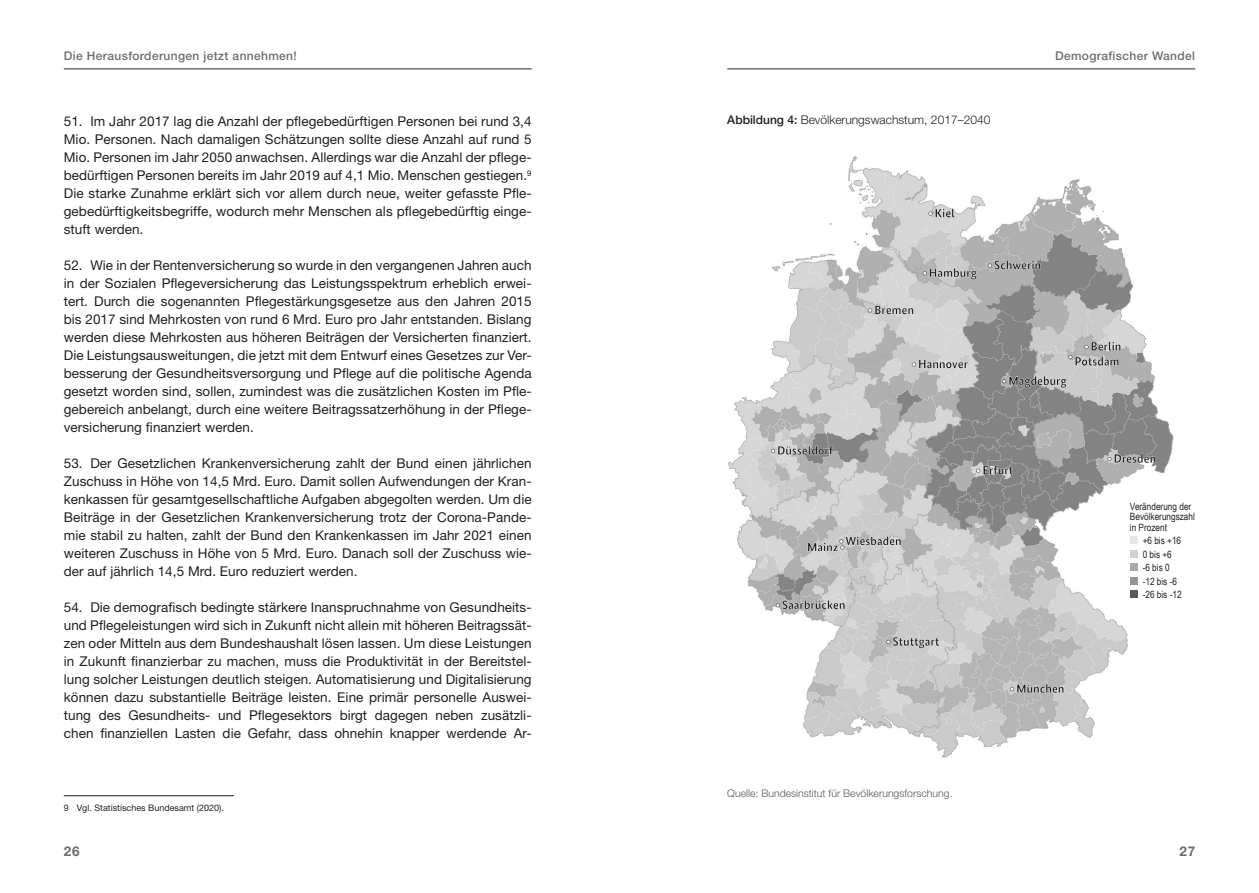
<style>
.page{position:relative;width:1259px;height:893px;background:#fff}
.page>*{position:absolute;margin:0;border:0;box-sizing:border-box;transform-origin:0 0}
.t1{font:13.5px/18px "Helvetica Neue LT Pro";letter-spacing:.005em;color:#231f20;text-align:justify}
.t2{font:700 13.5px "Helvetica Neue LT Pro";color:#6c6d70}
.t3{font:500 12px "Helvetica Neue LT Pro";letter-spacing:.03em;color:#6c6d70}
.t4{font:300 12px "Helvetica Neue LT Pro";color:#231f20}
.t5{font:300 10.5px "Helvetica Neue LT Pro";color:#57585a}
.t6{font:10.05px "Arial Narrow";color:#231f20}
.Studienfussnoten{font:9px "Helvetica Neue";color:#262324}
.s1{font-weight:500}
</style>
<div class="page">
<hr style="left:64px;top:68px;width:467px;height:2px;background:#6c6d70">
<hr style="left:727px;top:68px;width:468px;height:2px;background:#6c6d70">
<hr style="left:64px;top:795px;width:170px;height:1px;background:#231f20">
<img style="left:728px;top:156px;width:446px;height:602px">
<div style="left:1130px;top:591px;width:7px;height:7px;background:#57585a"></div>
<div style="left:1130px;top:537px;width:7px;height:7px;background:#e6e7e9"></div>
<div style="left:1130px;top:550px;width:7px;height:8px;background:#d1d2d4"></div>
<div style="left:1130px;top:564px;width:8px;height:7px;background:#a8a9ad"></div>
<svg style="left:1130px;top:578px;width:7px;height:7px"></svg>
<p class="t3" style="left:64px;top:48px;width:235px">Die Herausforderungen jetzt annehmen!</p>
<p class="t3" style="left:1055px;top:48px;width:142px">Demografischer Wandel</p>
<p class="t1" style="left:64px;top:112px;width:469px">51. Im Jahr 2017 lag die Anzahl der pflegebedürftigen Personen bei rund 3,4<br>Mio. Personen. Nach damaligen Schätzungen sollte diese Anzahl auf rund 5<br>Mio. Personen im Jahr 2050 anwachsen. Allerdings war die Anzahl der pflege&shy;bedürftigen Personen bereits im Jahr 2019 auf 4,1 Mio. Menschen gestiegen.<sup>9<br></sup>Die starke Zunahme erklärt sich vor allem durch neue, weiter gefasste Pfle&shy;gebedürftigkeitsbegriffe, wodurch mehr Menschen als pflegebedürftig einge&shy;stuft werden.</p>
<p class="t1" style="left:64px;top:256px;width:469px">52. Wie in der Rentenversicherung so wurde in den vergangenen Jahren auch in der Sozialen Pflegeversicherung das Leistungsspektrum erheblich erwei&shy;tert. Durch die sogenannten Pflegestärkungsgesetze aus den Jahren 2015 bis 2017 sind Mehrkosten von rund 6 Mrd. Euro pro Jahr entstanden. Bislang werden diese Mehrkosten aus höheren Beiträgen der Versicherten finanziert.<br>Die Leistungsausweitungen, die jetzt mit dem Entwurf eines Gesetzes zur Ver&shy;besserung der Gesundheitsversorgung und Pflege auf die politische Agenda gesetzt worden sind, sollen, zumindest was die zusätzlichen Kosten im Pfle&shy;gebereich anbelangt, durch eine weitere Beitragssatzerhöhung in der Pflege&shy;versicherung finanziert werden.</p>
<p class="t1" style="left:64px;top:454px;width:469px">53. Der Gesetzlichen Krankenversicherung zahlt der Bund einen jährlichen Zuschuss in Höhe von 14,5 Mrd. Euro. Damit sollen Aufwendungen der Kran&shy;kenkassen für gesamtgesellschaftliche Aufgaben abgegolten werden. Um die Beiträge in der Gesetzlichen Krankenversicherung trotz der Corona-Pande&shy;mie stabil zu halten, zahlt der Bund den Krankenkassen im Jahr 2021 einen weiteren Zuschuss in Höhe von 5 Mrd. Euro. Danach soll der Zuschuss wie&shy;der auf jährlich 14,5 Mrd. Euro reduziert werden.</p>
<p class="t1" style="left:64px;top:598px;width:469px">54. Die demografisch bedingte stärkere Inanspruchnahme von Gesundheits&shy;und Pflegeleistungen wird sich in Zukunft nicht allein mit höheren Beitragssät&shy;zen oder Mitteln aus dem Bundeshaushalt lösen lassen. Um diese Leistungen in Zukunft finanzierbar zu machen, muss die Produktivität in der Bereitstel&shy;lung solcher Leistungen deutlich steigen. Automatisierung und Digitalisierung können dazu substantielle Beiträge leisten. Eine primär personelle Auswei&shy;tung des Gesundheits- und Pflegesektors birgt dagegen neben zusätzli&shy;chen finanziellen Lasten die Gefahr, dass ohnehin knapper werdende Ar-</p>
<p class="t4" style="left:727px;top:112px;width:264px"><span class="s1">Abbildung 4:</span> Bevölkerungswachstum, 2017–2040</p>
<p class="t6" style="left:1130px;top:499px;width:63px">Veränderung der</p>
<p class="t6" style="left:1130px;top:509px;width:67px">Bevölkerungszahl</p>
<p class="t6" style="left:1130px;top:520px;width:39px">in Prozent</p>
<p class="t6" style="left:1142px;top:533px;width:40px">+6 bis +16</p>
<p class="t6" style="left:1142px;top:547px;width:31px">0 bis +6</p>
<p class="t6" style="left:1142px;top:560px;width:29px">-6 bis 0</p>
<p class="t6" style="left:1142px;top:574px;width:36px">-12 bis -6</p>
<p class="t6" style="left:1142px;top:587px;width:40px">-26 bis -12</p>
<p class="t5" style="left:727px;top:787px;width:227px">Quelle: Bundesinstitut für Bevölkerungsforschung.</p>
<p class="Studienfussnoten" style="left:64px;top:802px;width:162px">9 Vgl. Statistisches Bundesamt (2020).</p>
<p class="t2" style="left:64px;top:843px;width:17px">26</p>
<p class="t2" style="left:1179px;top:843px;width:17px">27</p>
</div>
